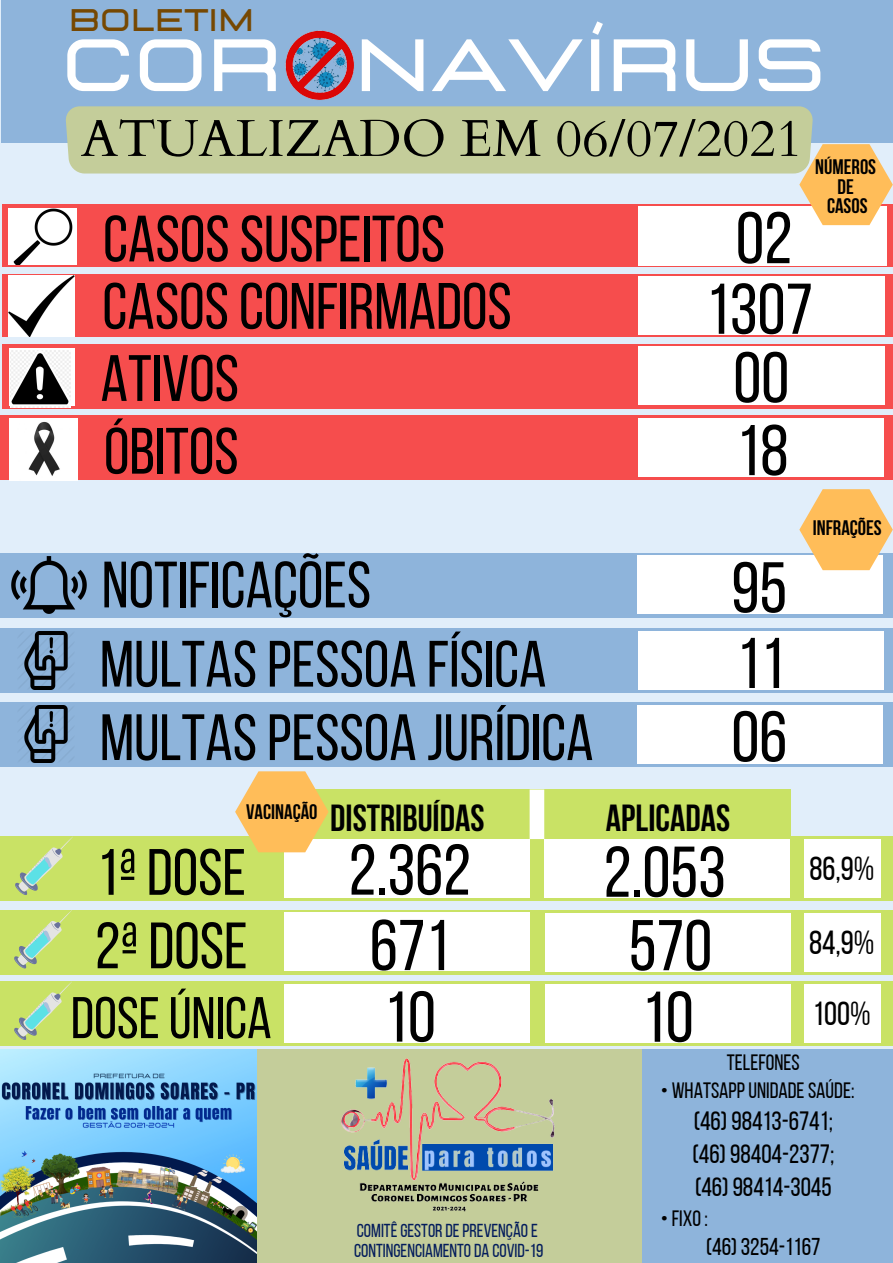
<style>
.page{position:relative;width:893px;height:1263px;background:#e1eefa}
.page>*{position:absolute;margin:0;border:0;box-sizing:border-box;transform-origin:0 0}
.t1{font:700 73.88px "Lastica";color:#fff}
.t2{font:72.9px "Bebas Neue";color:#000}
.t3{font:71.62px "Bebas Neue";color:#000}
.t4{font:65.32px "Bebas Neue";color:#000}
.t5{font:58.57px "Bebas Neue";color:#000}
.t6{font:52.05px "Cardo";color:#000}
.t7{font:700 37.58px "Bebas Neue";color:#000}
.t8{font:33.38px "Bebas Neue";color:#000}
.t9{font:700 31.12px "Lastica";color:#764802}
.t10{font:26.4px "Bebas Neue";color:#000}
.t11{font:24.3px "Bebas Neue";color:#000}
.t12{font:22.2px "Bebas Neue";color:#000}
.t13{font:700 20.92px "Bebas Neue";color:#000}
.t14{font:18.75px "Bebas Neue";color:#041d5c}
</style>
<div class="page">
<div style="left:1px;top:0;width:892px;height:142px;background:#8eb4db"></div>
<div style="left:65px;top:106px;width:748px;height:67px;background:#c4cd9a"></div>
<div style="left:2px;top:204px;width:891px;height:63px;background:#f64d4d"></div>
<div style="left:8px;top:208px;width:68px;height:57px;background:#fff"></div>
<img style="left:13px;top:208px;width:60px;height:56px">
<div style="left:638px;top:206px;width:248px;height:59px;background:#fff"></div>
<div style="left:2px;top:344px;width:891px;height:64px;background:#f64d4d"></div>
<div style="left:235px;top:1049px;width:430px;height:214px;background:#c4cd9a"></div>
<div style="left:642px;top:1049px;width:251px;height:214px;background:#8eb4db"></div>
<div style="left:2px;top:274px;width:891px;height:63px;background:#f64d4d"></div>
<div style="left:638px;top:276px;width:247px;height:59px;background:#fff"></div>
<img style="left:8px;top:275px;width:66px;height:62px">
<div style="left:0;top:415px;width:893px;height:65px;background:#f64d4d"></div>
<img style="left:9px;top:418px;width:68px;height:63px">
<div style="left:9px;top:348px;width:65px;height:57px;background:#fff"></div>
<div style="left:638px;top:418px;width:245px;height:59px;background:#fff"></div>
<div style="left:638px;top:346px;width:247px;height:59px;background:#fff"></div>
<img style="left:11px;top:350px;width:59px;height:57px">
<img style="left:1px;top:1049px;width:255px;height:214px">
<img style="left:341px;top:1058px;width:214px;height:154px">
<div style="left:0;top:553px;width:893px;height:64px;background:#8eb4db"></div>
<div style="left:637px;top:555px;width:245px;height:59px;background:#fff"></div>
<div style="left:1px;top:628px;width:892px;height:65px;background:#8eb4db"></div>
<div style="left:639px;top:631px;width:245px;height:59px;background:#fff"></div>
<div style="left:0;top:702px;width:893px;height:64px;background:#8eb4db"></div>
<div style="left:637px;top:705px;width:245px;height:58px;background:#fff"></div>
<img style="left:0;top:556px;width:121px;height:62px">
<img style="left:20px;top:632px;width:51px;height:57px">
<img style="left:22px;top:705px;width:50px;height:58px">
<svg style="left:799px;top:144px;width:94px;height:81px"></svg>
<img style="left:285px;top:31px;width:69px;height:69px">
<svg style="left:799px;top:489px;width:94px;height:81px"></svg>
<div style="left:282px;top:789px;width:509px;height:65px;background:#c9e265"></div>
<div style="left:0;top:836px;width:893px;height:65px;background:#c9e265"></div>
<div style="left:285px;top:839px;width:245px;height:59px;background:#fff"></div>
<div style="left:0;top:910px;width:893px;height:64px;background:#c9e265"></div>
<div style="left:285px;top:912px;width:245px;height:59px;background:#fff"></div>
<svg style="left:15px;top:836px;width:58px;height:59px"></svg>
<svg style="left:14px;top:910px;width:58px;height:58px"></svg>
<div style="left:544px;top:839px;width:245px;height:59px;background:#fff"></div>
<div style="left:545px;top:913px;width:245px;height:59px;background:#fff"></div>
<div style="left:804px;top:839px;width:76px;height:59px;background:#fff"></div>
<div style="left:804px;top:913px;width:76px;height:59px;background:#fff"></div>
<div style="left:0;top:981px;width:893px;height:65px;background:#c9e265"></div>
<div style="left:285px;top:984px;width:245px;height:59px;background:#fff"></div>
<svg style="left:14px;top:981px;width:58px;height:59px"></svg>
<div style="left:545px;top:984px;width:245px;height:59px;background:#fff"></div>
<div style="left:804px;top:984px;width:76px;height:59px;background:#fff"></div>
<svg style="left:235px;top:771px;width:93px;height:81px"></svg>
<div style="left:529px;top:789px;width:15px;height:50px;background:#fff"></div>
<p class="t9" style="left:69px;top:5px;width:187px">BOLETIM</p>
<p class="t1" style="left:62px;top:29px;width:765px">COR NAVÍRUS</p>
<p class="t6" style="left:81px;top:104px;width:723px">ATUALIZADO EM 06/07/2021</p>
<p class="t13" style="left:815px;top:158px;width:62px">NÚMEROS</p>
<p class="t13" style="left:837px;top:178px;width:18px">DE</p>
<p class="t13" style="left:827px;top:198px;width:42px">CASOS</p>
<p class="t4" style="left:103px;top:212px;width:343px">CASOSSUSPEITOS</p>
<p class="t2" style="left:736px;top:208px;width:58px">02</p>
<p class="t3" style="left:705px;top:280px;width:109px">1307</p>
<p class="t4" style="left:102px;top:280px;width:411px">CASOSCONFIRMADOS</p>
<p class="t4" style="left:100px;top:352px;width:140px">ATIVOS</p>
<p class="t3" style="left:733px;top:349px;width:57px">00</p>
<p class="t4" style="left:104px;top:425px;width:136px">ÓBITOS</p>
<p class="t3" style="left:736px;top:421px;width:54px">18</p>
<p class="t4" style="left:102px;top:558px;width:271px">NOTIFICAÇÕES</p>
<p class="t3" style="left:731px;top:559px;width:57px">95</p>
<p class="t4" style="left:100px;top:637px;width:448px">MULTASPESSOA FÍSICA</p>
<p class="t3" style="left:736px;top:634px;width:50px">11</p>
<p class="t4" style="left:100px;top:711px;width:495px">MULTASPESSOA JURÍDICA</p>
<p class="t3" style="left:731px;top:708px;width:57px">06</p>
<p class="t7" style="left:330px;top:803px;width:156px">DISTRIBUÍDAS</p>
<p class="t13" style="left:246px;top:803px;width:73px">VACINAÇÃO</p>
<p class="t7" style="left:606px;top:803px;width:126px">APLICADAS</p>
<p class="t4" style="left:97px;top:846px;width:151px">1ªDOSE</p>
<p class="t3" style="left:349px;top:841px;width:124px">2.362</p>
<p class="t3" style="left:603px;top:843px;width:124px">2.053</p>
<p class="t4" style="left:95px;top:919px;width:154px">2ªDOSE</p>
<p class="t3" style="left:370px;top:916px;width:81px">671</p>
<p class="t3" style="left:629px;top:916px;width:85px">570</p>
<p class="t13" style="left:813px;top:519px;width:70px">INFRAÇÕES</p>
<p class="t8" style="left:809px;top:855px;width:66px">86,9%</p>
<p class="t8" style="left:809px;top:928px;width:67px">84,9%</p>
<p class="t5" style="left:71px;top:994px;width:202px">DOSEÚNICA</p>
<p class="t3" style="left:384px;top:988px;width:54px">10</p>
<p class="t3" style="left:641px;top:988px;width:54px">10</p>
<p class="t8" style="left:813px;top:1000px;width:59px">100%</p>
<p class="t14" style="left:357px;top:1222px;width:182px">COMITÊGESTORDEPREVENÇÃOE</p>
<p class="t14" style="left:354px;top:1243px;width:191px">CONTINGENCIAMENTODA COVID-19</p>
<p class="t12" style="left:727px;top:1053px;width:74px">TELEFONES</p>
<p class="t12" style="left:661px;top:1081px;width:195px">• WHATSAPPUNIDADESAÚDE:</p>
<p class="t10" style="left:693px;top:1110px;width:141px">(46)98413-6741;</p>
<p class="t10" style="left:692px;top:1143px;width:143px">(46)98404-2377;</p>
<p class="t10" style="left:695px;top:1176px;width:138px">(46)98414-3045</p>
<p class="t12" style="left:661px;top:1209px;width:48px">•FIXO:</p>
<p class="t11" style="left:706px;top:1237px;width:116px">(46)3254-1167</p>
</div>
